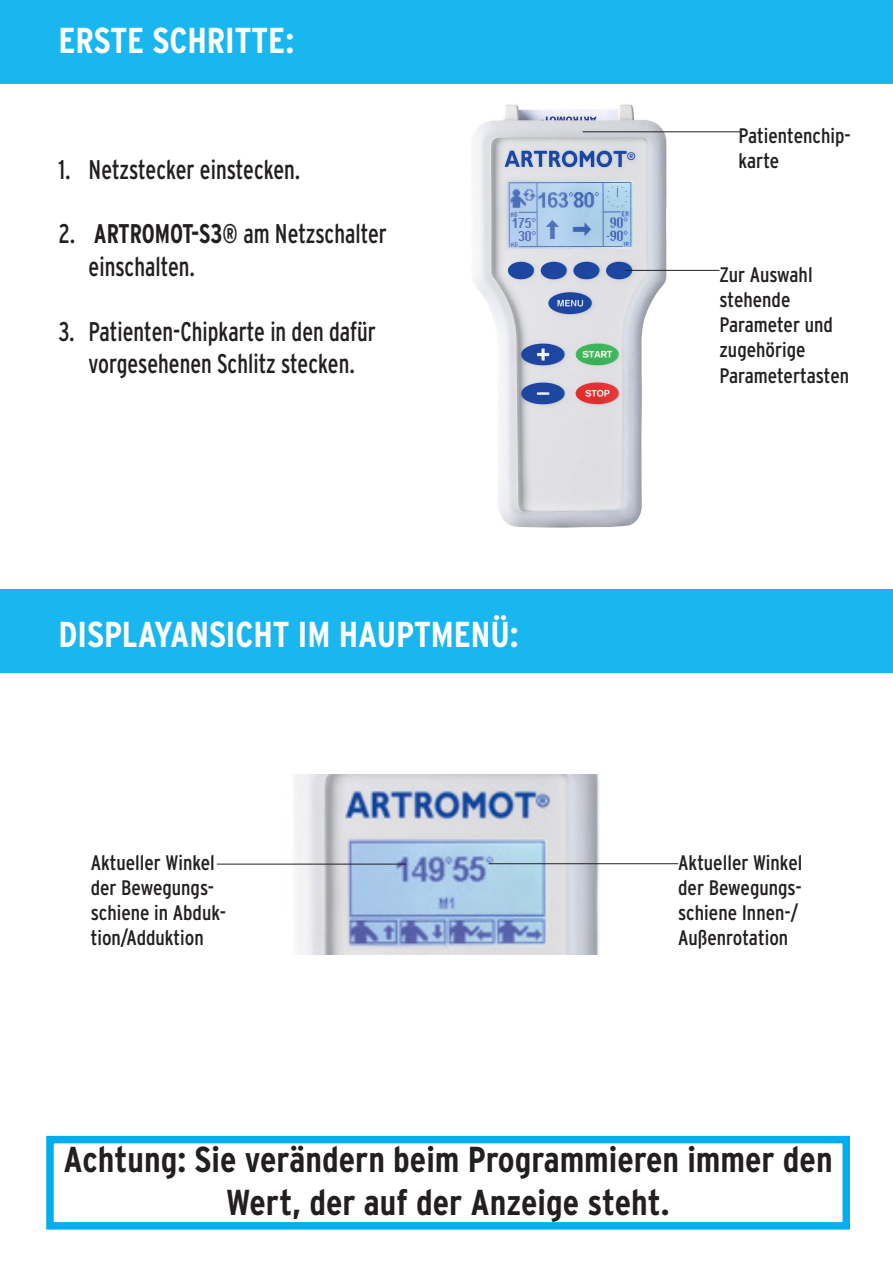
<style>
.page{position:relative;width:893px;height:1263px;background:#fff}
.page>*{position:absolute;margin:0;border:0;box-sizing:border-box;transform-origin:0 0}
.t1{font:700 36px/43.2px "Interstate Condensed";color:#231f20;text-align:center}
.t2{font:700 36px "Interstate Condensed";color:#fff}
.t3{font:27px/32.4px "Interstate Condensed";color:#231f20;scale:.89 1}
.t4{font:21px/25.2px "Interstate Condensed";color:#231f20}
.s1{font-weight:700}
</style>
<div class="page">
<img style="left:473px;top:104px;width:228px;height:424px">
<div style="left:0;top:590px;width:893px;height:83px;background:#1ab6f0"></div>
<div style="left:0;top:0;width:893px;height:84px;background:#1ab6f0"></div>
<div style="left:46px;top:1136px;width:804px;height:93px;border:8px solid #00aeef"></div>
<hr style="left:625px;top:270px;width:94px;height:1px;background:#231f20">
<hr style="left:583px;top:131px;width:157px;height:1px;background:#231f20">
<img style="left:267px;top:774px;width:358px;height:180px">
<hr style="left:489px;top:863px;width:189px;height:1px;background:#231f20">
<hr style="left:217px;top:864px;width:189px;height:1px;background:#231f20">
<p class="t2" style="left:58px;top:21px;width:237px">ERSTE SCHRITTE:</p>
<p class="t3" style="left:58px;top:153px;width:273px">1. Netzstecker einstecken.</p>
<p class="t3" style="left:89px;top:218px;width:337px;text-indent:-30px">2. <span class="s1">ARTROMOT-S3®</span> am Netzschalter einschalten.</p>
<p class="t3" style="left:58px;top:315px;width:358px;text-align:center">3. Patienten-Chipkarte in den dafür vorgesehenen Schlitz stecken.</p>
<p class="t2" style="left:58px;top:614px;width:462px">DISPLAYANSICHT IM HAUPTMENÜ:</p>
<p class="t4" style="left:738px;top:123px;width:114px">Patientenchip&shy;karte</p>
<p class="t4" style="left:719px;top:262px;width:95px">Zur Auswahl</p>
<p class="t4" style="left:719px;top:287px;width:72px">stehende</p>
<p class="t4" style="left:719px;top:312px;width:115px">Parameter und</p>
<p class="t4" style="left:719px;top:337px;width:88px">zugehörige</p>
<p class="t4" style="left:719px;top:363px;width:131px">Parametertasten</p>
<p class="t4" style="left:91px;top:850px;width:137px">Aktueller Winkel der Bewegungs&shy;schiene in Abduk&shy;tion/Adduktion</p>
<p class="t4" style="left:678px;top:850px;width:126px">Aktueller Winkel der Bewegungs&shy;schiene Innen-/<br>Außenrotation</p>
<p class="t1" style="left:64px;top:1138px;width:770px">Achtung: Sie verändern beim Programmieren immer den<br>Wert, der auf der Anzeige steht.</p>
</div>
